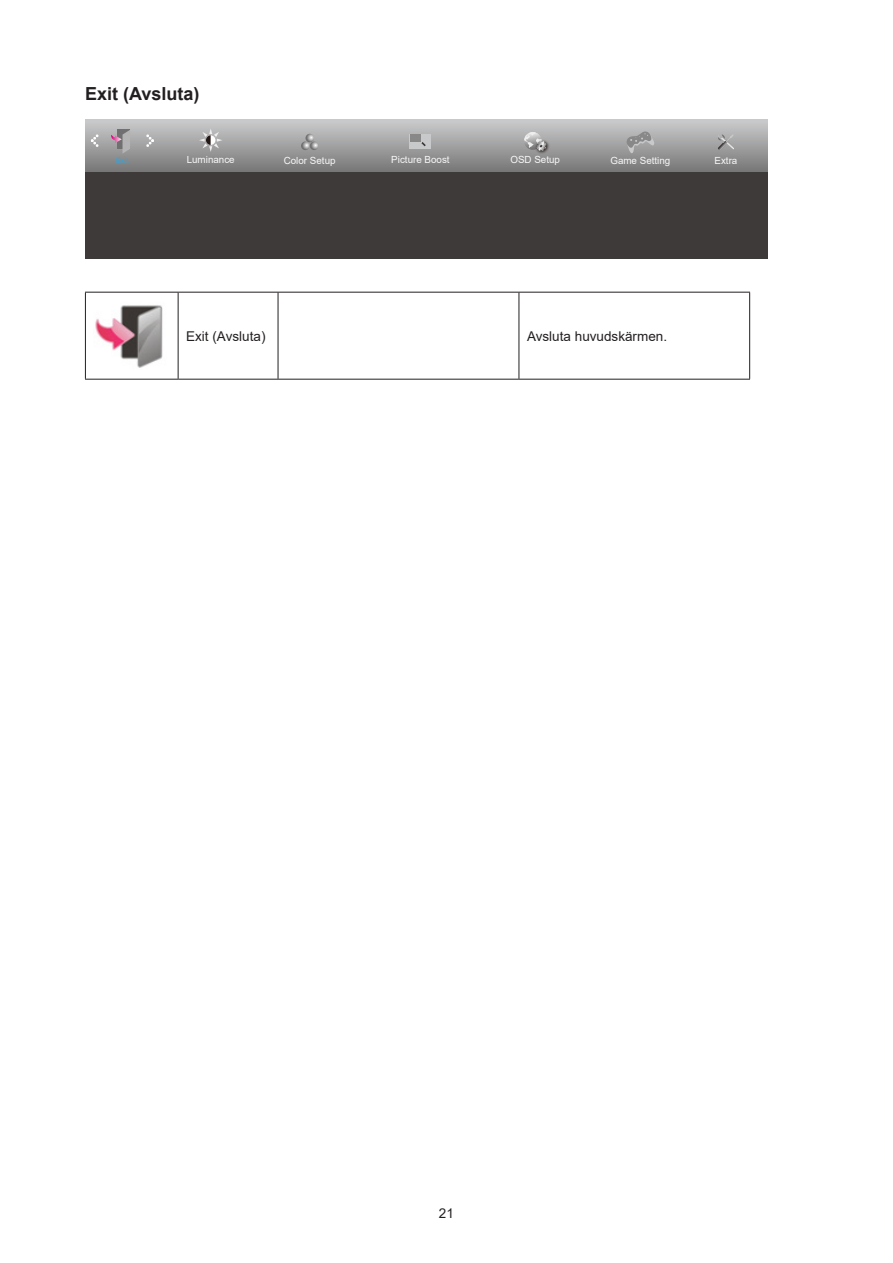
<style>
.page{position:relative;width:893px;height:1263px;background:#fff}
.page>*{position:absolute;margin:0;border:0;box-sizing:border-box;transform-origin:0 0}
.Heading_3{font:700 18px "Arial";color:#231f20}
.正文_text-1{font:13.5px "Arial";color:#231f20}
.t1{font:9.75px "Arial";color:#f7f7f7}
.t2{font:7.5px "Arial";color:#2ca6e0}
</style>
<div class="page">
<svg style="left:85px;top:119px;width:683px;height:53px;background:#a0a0a1"></svg>
<div style="left:85px;top:172px;width:683px;height:87px;background:#3e3a39"></div>
<svg style="left:91px;top:134px;width:8px;height:13px"></svg>
<svg style="left:146px;top:134px;width:8px;height:13px"></svg>
<div style="left:410px;top:134px;width:21px;height:15px;background:#c8c9ca"></div>
<div style="left:410px;top:134px;width:11px;height:7px;background:#888"></div>
<svg style="left:421px;top:142px;width:5px;height:4px"></svg>
<img style="left:533px;top:138px;width:18px;height:18px">
<svg style="left:524px;top:132px;width:23px;height:19px"></svg>
<svg style="left:199px;top:128px;width:23px;height:24px"></svg>
<svg style="left:301px;top:134px;width:17px;height:16px"></svg>
<svg style="left:111px;top:130px;width:19px;height:24px"></svg>
<svg style="left:717px;top:134px;width:18px;height:16px"></svg>
<svg style="left:626px;top:131px;width:28px;height:22px"></svg>
<hr style="left:85px;top:292px;width:93px;height:1px;background:#231f20">
<hr style="left:85px;top:293px;width:1px;height:86px;background:#231f20">
<hr style="left:178px;top:292px;width:100px;height:1px;background:#231f20">
<hr style="left:178px;top:293px;width:1px;height:86px;background:#231f20">
<hr style="left:278px;top:292px;width:241px;height:1px;background:#231f20">
<hr style="left:278px;top:293px;width:1px;height:86px;background:#231f20">
<hr style="left:519px;top:292px;width:231px;height:1px;background:#231f20">
<hr style="left:519px;top:293px;width:1px;height:86px;background:#231f20">
<hr style="left:749px;top:293px;width:1px;height:86px;background:#231f20">
<hr style="left:85px;top:379px;width:93px;height:1px;background:#231f20">
<hr style="left:178px;top:379px;width:100px;height:1px;background:#231f20">
<hr style="left:278px;top:379px;width:241px;height:1px;background:#231f20">
<hr style="left:519px;top:379px;width:231px;height:1px;background:#231f20">
<img style="left:95px;top:305px;width:68px;height:63px">
<p class="Heading_3" style="left:85px;top:81px;width:116px">Exit (Avsluta)</p>
<p class="t2" style="left:116px;top:155px;width:14px">Exit</p>
<p class="t1" style="left:187px;top:153px;width:50px">Luminance</p>
<p class="t1" style="left:284px;top:154px;width:53px">Color Setup</p>
<p class="t1" style="left:391px;top:153px;width:60px">Picture Boost</p>
<p class="t1" style="left:510px;top:153px;width:51px">OSD Setup</p>
<p class="t1" style="left:610px;top:154px;width:62px">Game Setting</p>
<p class="t1" style="left:714px;top:154px;width:24px">Extra</p>
<p class="正文_text-1" style="left:186px;top:326px;width:81px">Exit (Avsluta)</p>
<p class="正文_text-1" style="left:527px;top:326px;width:142px">Avsluta huvudskärmen.</p>
<h2 class="正文_text-1" style="left:439px;top:1204px;width:17px">21</h2>
</div>
